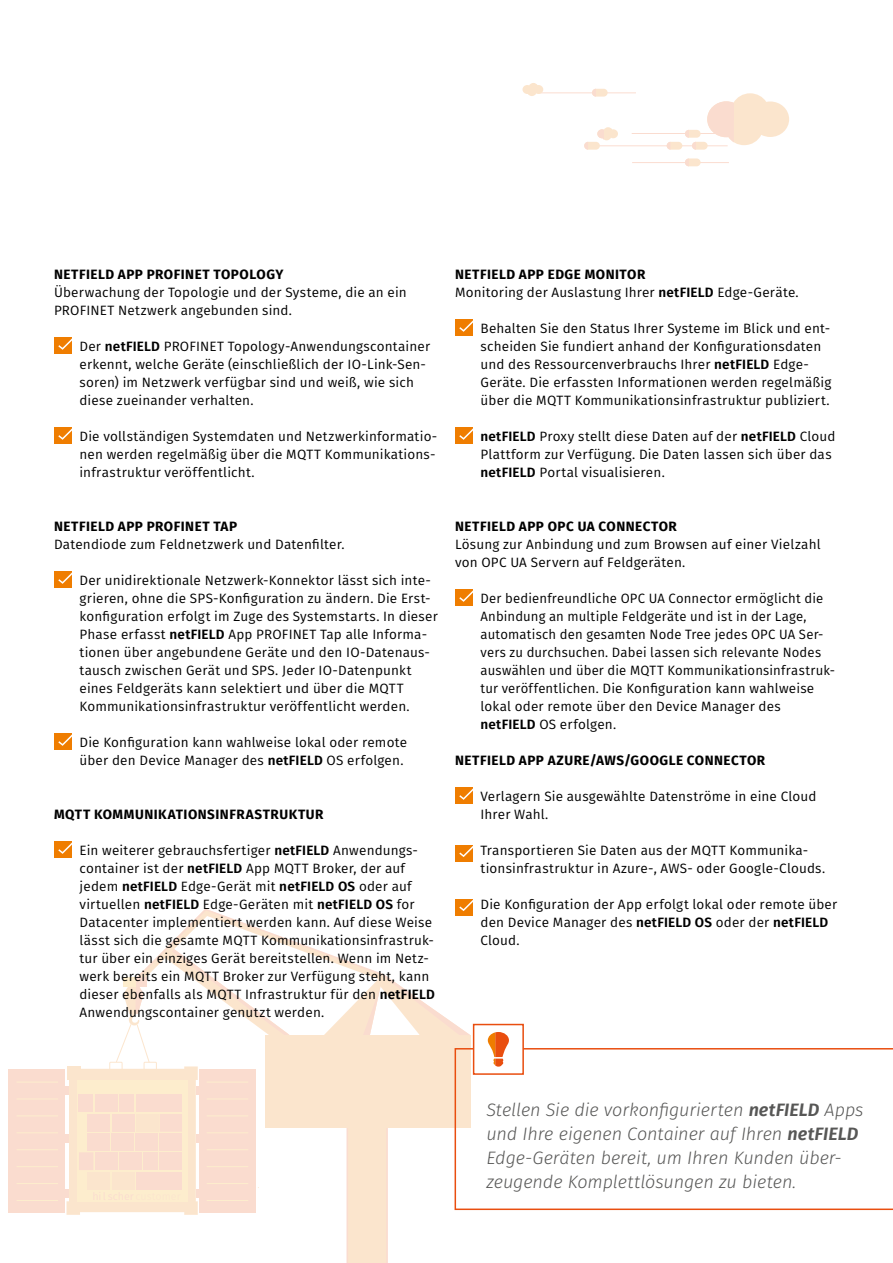
<style>
.page{position:relative;width:893px;height:1263px;background:#fff}
.page>*{position:absolute;margin:0;border:0;box-sizing:border-box;transform-origin:0 0}
.t1{font:italic 300 18px/24px "Fira Sans";letter-spacing:-.005em;color:#575756}
.t2{font:13.5px/18px "Fira Sans";letter-spacing:.01em;color:#000}
.t3{font:700 13.5px "Fira Sans";letter-spacing:.035em;color:#000}
.s1{font-weight:600}
.s2{font-weight:700}
</style>
<div class="page">
<div style="left:9px;top:1069px;width:56px;height:143px;background:#fadccf"></div>
<hr style="left:17px;top:1099px;width:41px;height:1px;background:#f7a600">
<hr style="left:17px;top:1082px;width:41px;height:1px;background:#f7a600">
<hr style="left:17px;top:1132px;width:41px;height:1px;background:#f7a600">
<hr style="left:17px;top:1116px;width:41px;height:1px;background:#f7a600">
<hr style="left:17px;top:1166px;width:41px;height:1px;background:#f7a600">
<hr style="left:17px;top:1149px;width:41px;height:1px;background:#f7a600">
<hr style="left:17px;top:1200px;width:41px;height:1px;background:#f7a600">
<hr style="left:17px;top:1183px;width:41px;height:1px;background:#f7a600">
<svg style="left:480px;top:1048px;width:413px;height:162px"></svg>
<div style="left:54px;top:337px;width:17px;height:17px;background:#ef7d00"></div>
<svg style="left:58px;top:337px;width:14px;height:14px"></svg>
<div style="left:54px;top:571px;width:17px;height:17px;background:#ef7d00"></div>
<svg style="left:58px;top:571px;width:14px;height:14px"></svg>
<div style="left:455px;top:589px;width:17px;height:17px;background:#ef7d00"></div>
<svg style="left:459px;top:589px;width:14px;height:14px"></svg>
<div style="left:455px;top:319px;width:17px;height:17px;background:#ef7d00"></div>
<svg style="left:459px;top:319px;width:14px;height:14px"></svg>
<div style="left:54px;top:427px;width:17px;height:17px;background:#ef7d00"></div>
<svg style="left:58px;top:427px;width:14px;height:14px"></svg>
<div style="left:54px;top:733px;width:17px;height:17px;background:#ef7d00"></div>
<svg style="left:58px;top:733px;width:14px;height:14px"></svg>
<div style="left:54px;top:841px;width:17px;height:17px;background:#ef7d00"></div>
<svg style="left:58px;top:841px;width:14px;height:14px"></svg>
<div style="left:455px;top:427px;width:17px;height:17px;background:#ef7d00"></div>
<svg style="left:459px;top:427px;width:14px;height:14px"></svg>
<div style="left:455px;top:787px;width:17px;height:17px;background:#ef7d00"></div>
<svg style="left:459px;top:787px;width:14px;height:14px"></svg>
<div style="left:455px;top:844px;width:17px;height:17px;background:#ef7d00"></div>
<svg style="left:458px;top:844px;width:15px;height:14px"></svg>
<svg style="left:65px;top:899px;width:415px;height:364px"></svg>
<div style="left:473px;top:1024px;width:51px;height:51px;background:#fff;border:2px solid #e94e0f"></div>
<svg style="left:488px;top:1032px;width:21px;height:35px"></svg>
<hr style="left:632px;top:133px;width:96px;height:1px;background:#e94e0f">
<hr style="left:596px;top:145px;width:132px;height:1px;background:#e94e0f">
<hr style="left:632px;top:162px;width:97px;height:1px;background:#e94e0f">
<div style="left:692px;top:142px;width:16px;height:8px;background:#fbe5cd;border-radius:4px"></div>
<div style="left:685px;top:158px;width:16px;height:8px;background:#fbe5cd;border-radius:4px"></div>
<div style="left:685px;top:130px;width:16px;height:8px;background:#fbe5cd;border-radius:4px"></div>
<div style="left:667px;top:142px;width:15px;height:8px;background:#fbe5cd;border-radius:4px"></div>
<hr style="left:539px;top:92px;width:97px;height:1px;background:#e94e0f">
<div style="left:592px;top:89px;width:16px;height:8px;background:#fbe5cd;border-radius:4px"></div>
<div style="left:584px;top:142px;width:16px;height:8px;background:#fbe5cd;border-radius:4px"></div>
<svg style="left:685px;top:130px;width:11px;height:20px"></svg>
<svg style="left:597px;top:127px;width:21px;height:13px"></svg>
<svg style="left:707px;top:93px;width:82px;height:52px"></svg>
<svg style="left:522px;top:83px;width:21px;height:13px"></svg>
<p class="t3" style="left:54px;top:263px;width:231px">NETFIELD APP PROFINET TOPOLOGY</p>
<p class="t2" style="left:54px;top:283px;width:354px">Überwachung der Topologie und der Systeme, die an ein<br>PROFINET Netzwerk angebunden sind.</p>
<p class="t2" style="left:80px;top:337px;width:352px">Der <span class="s1">netFIELD</span> PROFINET Topology-Anwendungscontainer erkennt, welche Geräte (einschließlich der IO-Link-Sen&shy;soren) im Netzwerk verfügbar sind und weiß, wie sich diese zueinander verhalten.</p>
<p class="t2" style="left:80px;top:427px;width:359px">Die vollständigen Systemdaten und Netzwerkinformatio&shy;nen werden regelmäßig über die MQTT Kommunikations&shy;infrastruktur veröffentlicht.</p>
<p class="t2" style="left:455px;top:265px;width:345px"><span class="s2">NETFIELD APP EDGE MONITOR<br></span>Monitoring der Auslastung Ihrer <span class="s1">netFIELD</span> Edge-Geräte.</p>
<p class="t2" style="left:480px;top:319px;width:352px">Behalten Sie den Status Ihrer Systeme im Blick und ent&shy;scheiden Sie fundiert anhand der Konfigurationsdaten und des Ressourcenverbrauchs Ihrer <span class="s1">netFIELD</span> Edge-Geräte. Die erfassten Informationen werden regelmäßig über die MQTT Kommunikationsinfrastruktur publiziert.</p>
<p class="t2" style="left:480px;top:427px;width:357px"><span class="s1">netFIELD</span> Proxy stellt diese Daten auf der <span class="s1">netFIELD</span> Cloud<br>Plattform zur Verfügung. Die Daten lassen sich über das <span class="s1">netFIELD</span> Portal visualisieren.</p>
<p class="t3" style="left:54px;top:515px;width:185px">NETFIELD APP PROFINET TAP</p>
<p class="t2" style="left:54px;top:535px;width:292px">Datendiode zum Feldnetzwerk und Datenfilter.</p>
<p class="t2" style="left:80px;top:571px;width:360px">Der unidirektionale Netzwerk-Konnektor lässt sich inte&shy;grieren, ohne die SPS-Konfiguration zu ändern. Die Erst&shy;konfiguration erfolgt im Zuge des Systemstarts. In dieser Phase erfasst <span class="s1">netFIELD</span> App PROFINET Tap alle Informa&shy;tionen über angebundene Geräte und den IO-Datenaus&shy;tausch zwischen Gerät und SPS. Jeder IO-Datenpunkt eines Feldgeräts kann selektiert und über die MQTT Kommunikationsinfrastruktur veröffentlicht werden.</p>
<p class="t2" style="left:80px;top:733px;width:329px">Die Konfiguration kann wahlweise lokal oder remote über den Device Manager des <span class="s1">netFIELD</span> OS erfolgen.</p>
<p class="t3" style="left:54px;top:803px;width:271px">MQTT KOMMUNIKATIONSINFRASTRUKTUR</p>
<p class="t2" style="left:80px;top:841px;width:357px">Ein weiterer gebrauchsfertiger <span class="s1">netFIELD</span> Anwendungs&shy;container ist der <span class="s1">netFIELD</span> App MQTT Broker, der auf jedem <span class="s1">netFIELD</span> Edge-Gerät mit <span class="s1">netFIELD OS</span> oder auf virtuellen <span class="s1">netFIELD</span> Edge-Geräten mit <span class="s1">netFIELD OS</span> for Datacenter implementiert werden kann. Auf diese Weise lässt sich die gesamte MQTT Kommunikationsinfrastruk&shy;tur über ein einziges Gerät bereitstellen. Wenn im Netz&shy;werk bereits ein MQTT Broker zur Verfügung steht, kann dieser ebenfalls als MQTT Infrastruktur für den <span class="s1">netFIELD </span>Anwendungscontainer genutzt werden.</p>
<p class="t3" style="left:455px;top:515px;width:223px">NETFIELD APP OPC UA CONNECTOR</p>
<p class="t2" style="left:455px;top:535px;width:367px">Lösung zur Anbindung und zum Browsen auf einer Vielzahl von OPC UA Servern auf Feldgeräten.</p>
<p class="t2" style="left:480px;top:589px;width:356px">Der bedienfreundliche OPC UA Connector ermöglicht die Anbindung an multiple Feldgeräte und ist in der Lage, automatisch den gesamten Node Tree jedes OPC UA Ser&shy;vers zu durchsuchen. Dabei lassen sich relevante Nodes auswählen und über die MQTT Kommunikationsinfrastruk&shy;tur veröffentlichen. Die Konfiguration kann wahlweise lokal oder remote über den Device Manager des <span class="s1">netFIELD</span> OS erfolgen.</p>
<p class="t3" style="left:455px;top:749px;width:312px">NETFIELD APP AZURE/AWS/GOOGLE CONNECTOR</p>
<p class="t2" style="left:480px;top:787px;width:337px">Verlagern Sie ausgewählte Datenströme in eine Cloud<br>Ihrer Wahl.</p>
<p class="t2" style="left:480px;top:841px;width:346px">Transportieren Sie Daten aus der MQTT Kommunika&shy;tionsinfrastruktur in Azure-, AWS- oder Google-Clouds.</p>
<p class="t2" style="left:480px;top:895px;width:358px">Die Konfiguration der App erfolgt lokal oder remote über den Device Manager des <span class="s1">netFIELD OS</span> oder der <span class="s1">netFIELD<br></span>Cloud.</p>
<h1 class="t1" style="left:486px;top:1098px;width:379px">Stellen Sie die vorkonfigurierten <span class="s1">netFIELD</span> Apps und Ihre eigenen Container auf Ihren <span class="s1">netFIELD </span>Edge-Geräten bereit, um Ihren Kunden über&shy;zeugende Komplettlösungen zu bieten.</h1>
</div>
